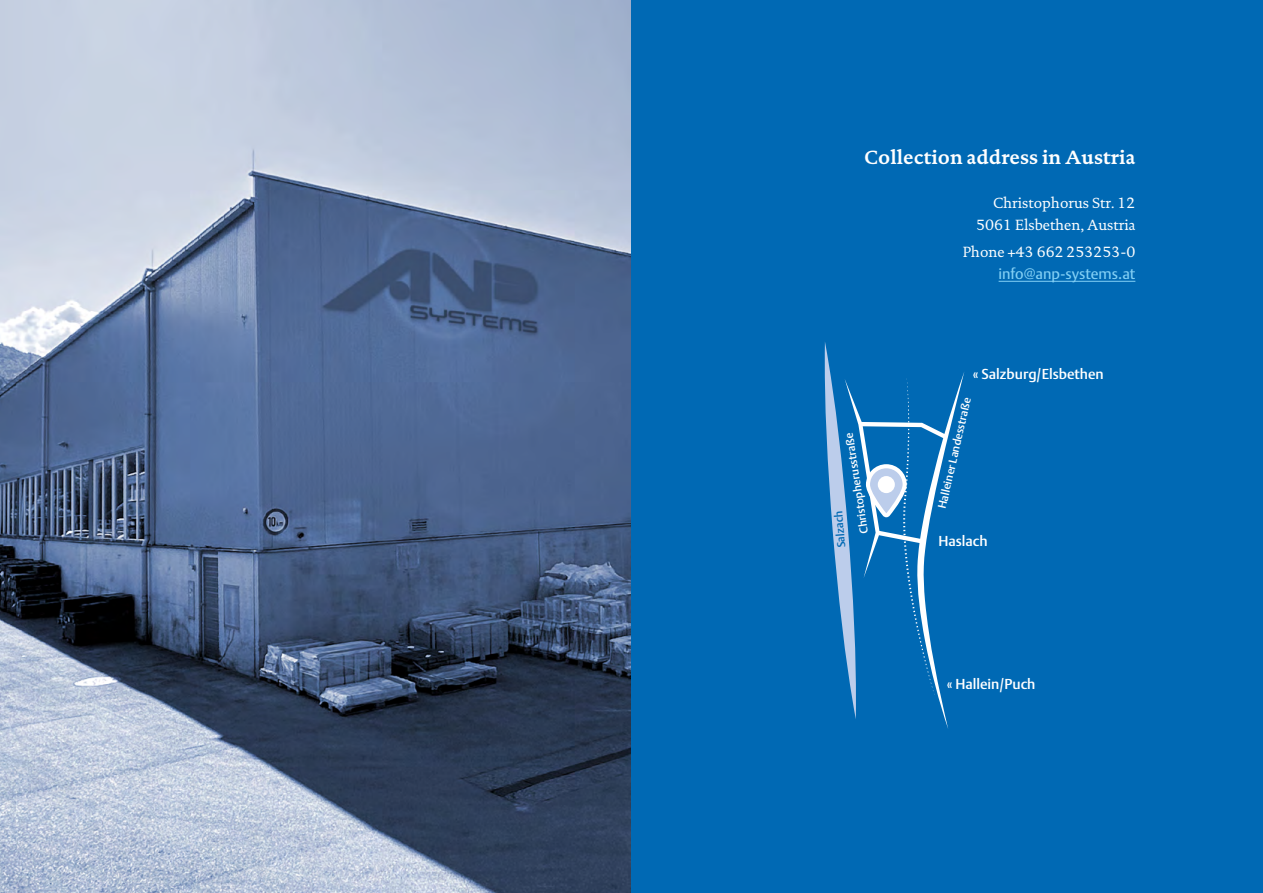
<style>
.page{position:relative;width:1263px;height:893px;background:#fff}
.page>*{position:absolute;margin:0;border:0;box-sizing:border-box;transform-origin:0 0}
.t1{font:700 19.5px "DTL Documenta T";color:#fff}
.t2{font:15px/22.5px "DTL Documenta T";color:#fff;text-align:right}
.t3{font:15px "DTL Argo T";color:#83d0f5}
.t4{font:500 14.25px "DTL Argo T";color:#fff}
.t5{font:500 11.25px "DTL Argo T";color:#fff}
.t6{font:500 11.25px "DTL Argo T";color:#0069b4}
</style>
<div class="page">
<img style="left:0;top:0;width:631px;height:893px">
<div style="left:631px;top:0;width:632px;height:893px;background:#0069b4"></div>
<svg style="left:824px;top:342px;width:140px;height:386px"></svg>
<hr style="left:998px;top:281px;width:137px;height:1px;background:#83d0f5">
<h1 class="t1" style="left:864px;top:145px;width:273px">Collection address in Austria</h1>
<p class="t2" style="left:976px;top:191px;width:161px">Christophorus Str. 12<br>5061 Elsbethen, Austria</p>
<p class="t2" style="left:963px;top:240px;width:174px">Phone +43 662 253253-0</p>
<p class="t3" style="left:998px;top:265px;width:138px">info@anp-systems.at</p>
<p class="t5" style="left:858px;top:534px;width:103px;rotate:-99deg">Christopherusstraße</p>
<p class="t6" style="left:835px;top:548px;width:39px;rotate:-95deg">Salzach</p>
<p class="t4" style="left:973px;top:365px;width:132px">« Salzburg/Elsbethen</p>
<p class="t5" style="left:935px;top:507px;width:115px;rotate:-77deg">Halleiner Landesstraße</p>
<p class="t4" style="left:938px;top:533px;width:51px">Haslach</p>
<p class="t4" style="left:947px;top:675px;width:90px">« Hallein/Puch</p>
</div>
